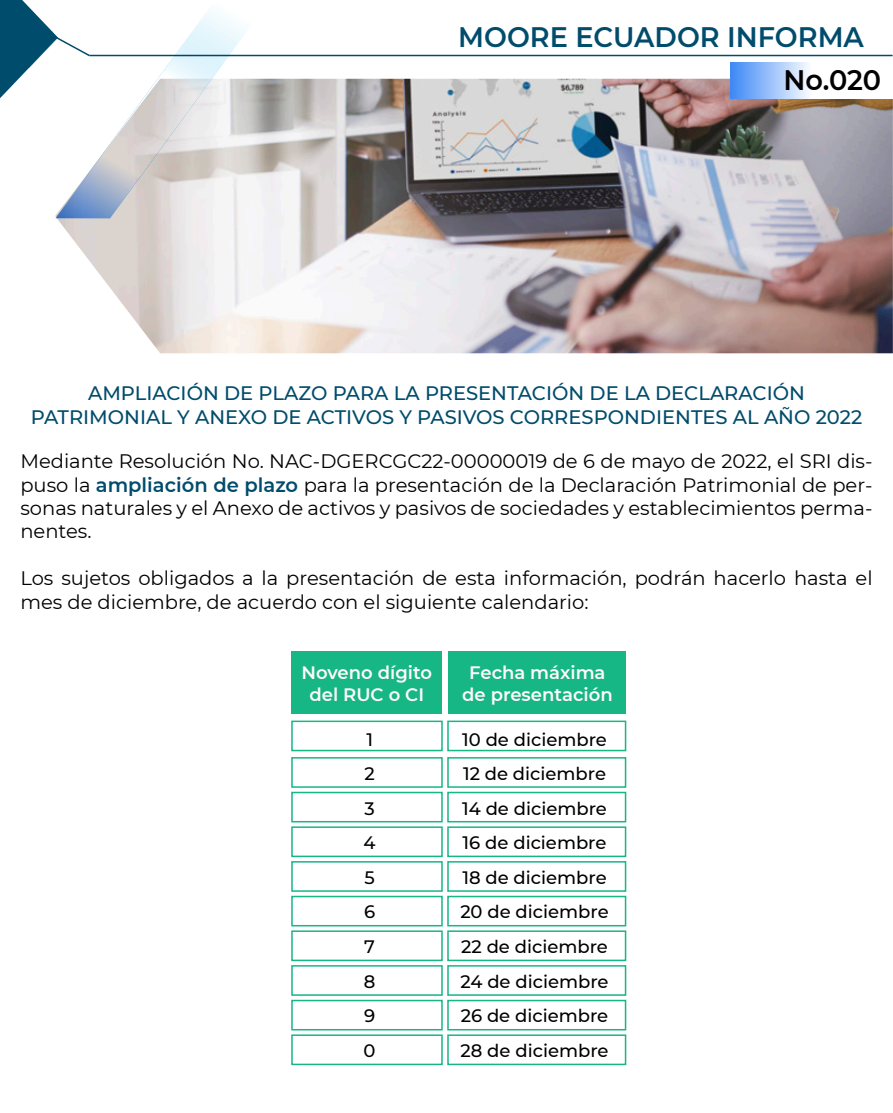
<style>
.page{position:relative;width:893px;height:1113px;background:#fff}
.page>*{position:absolute;margin:0;border:0;box-sizing:border-box;transform-origin:0 0}
.t1{font:600 28.2px "Montserrat";color:#004c6c;scale:.96 1}
.t2{font:600 28.2px "Montserrat";color:#000;scale:.96 1}
.t3{font:19.5px/23.4px "Montserrat";color:#000;text-align:justify}
.t4{font:500 19.5px/23.4px "Montserrat";color:#004c6c;text-align:center}
.t5{font:500 18px "Montserrat";color:#000}
.t6{font:600 18px/21.6px "Montserrat";color:#fffafa;text-align:center}
.s1{font-weight:600;color:#004c6c}
</style>
<div class="page">
<hr style="left:89px;top:55px;width:803px;height:1px;background:#004c6c">
<svg style="left:0;top:0;width:56px;height:98px"></svg>
<img style="left:55px;top:79px;width:838px;height:274px">
<svg style="left:56px;top:10px;width:211px;height:208px"></svg>
<svg style="left:730px;top:62px;width:162px;height:36px"></svg>
<div style="left:292px;top:652px;width:150px;height:62px;background:#16b685"></div>
<div style="left:448px;top:652px;width:178px;height:62px;background:#16b685"></div>
<div style="left:291px;top:720px;width:152px;height:31px;border:2px solid #16b685"></div>
<div style="left:447px;top:720px;width:179px;height:31px;border:2px solid #16b685"></div>
<div style="left:291px;top:757px;width:152px;height:31px;border:2px solid #16b685"></div>
<div style="left:447px;top:757px;width:179px;height:31px;border:2px solid #16b685"></div>
<div style="left:291px;top:792px;width:152px;height:30px;border:2px solid #16b685"></div>
<div style="left:447px;top:792px;width:179px;height:30px;border:2px solid #16b685"></div>
<div style="left:291px;top:826px;width:152px;height:31px;border:2px solid #16b685"></div>
<div style="left:447px;top:826px;width:179px;height:31px;border:2px solid #16b685"></div>
<div style="left:291px;top:861px;width:152px;height:31px;border:2px solid #16b685"></div>
<div style="left:447px;top:861px;width:179px;height:31px;border:2px solid #16b685"></div>
<div style="left:291px;top:896px;width:152px;height:30px;border:2px solid #16b685"></div>
<div style="left:447px;top:896px;width:179px;height:30px;border:2px solid #16b685"></div>
<div style="left:291px;top:930px;width:152px;height:31px;border:2px solid #16b685"></div>
<div style="left:447px;top:930px;width:179px;height:31px;border:2px solid #16b685"></div>
<div style="left:291px;top:965px;width:152px;height:31px;border:2px solid #16b685"></div>
<div style="left:447px;top:965px;width:179px;height:31px;border:2px solid #16b685"></div>
<div style="left:291px;top:1000px;width:152px;height:30px;border:2px solid #16b685"></div>
<div style="left:447px;top:1000px;width:179px;height:30px;border:2px solid #16b685"></div>
<div style="left:291px;top:1034px;width:152px;height:31px;border:2px solid #16b685"></div>
<div style="left:447px;top:1034px;width:179px;height:31px;border:2px solid #16b685"></div>
<h1 class="t1" style="left:458px;top:17px;width:424px">MOORE ECUADOR INFORMA</h1>
<h1 class="t2" style="left:784px;top:60px;width:103px">No.020</h1>
<p class="t4" style="left:31px;top:381px;width:833px">AMPLIACIÓN DE PLAZO PARA LA PRESENTACIÓN DE LA DECLARACIÓN<br>PATRIMONIAL Y ANEXO DE ACTIVOS Y PASIVOS CORRESPONDIENTES AL AÑO 2022</p>
<p class="t3" style="left:20px;top:449px;width:854px">Mediante Resolución No. NAC-DGERCGC22-00000019 de 6 de mayo de 2022, el SRI dis&shy;puso la <span class="s1">ampliación de plazo</span> para la presentación de la Declaración Patrimonial de per&shy;sonas naturales y el Anexo de activos y pasivos de sociedades y establecimientos perma&shy;nentes.</p>
<p class="t3" style="left:20px;top:566px;width:854px">Los sujetos obligados a la presentación de esta información, podrán hacerlo hasta el mes de diciembre, de acuerdo con el siguiente calendario:</p>
<p class="t6" style="left:302px;top:661px;width:132px">Noveno dígito del RUC o CI</p>
<p class="t6" style="left:462px;top:661px;width:152px">Fecha máxima de presentación</p>
<p class="t5" style="left:366px;top:727px;width:8px">1</p>
<p class="t5" style="left:462px;top:727px;width:146px">10 de diciembre</p>
<p class="t5" style="left:364px;top:761px;width:12px">2</p>
<p class="t5" style="left:463px;top:761px;width:145px">12 de diciembre</p>
<p class="t5" style="left:364px;top:796px;width:12px">3</p>
<p class="t5" style="left:462px;top:796px;width:146px">14 de diciembre</p>
<p class="t5" style="left:364px;top:830px;width:14px">4</p>
<p class="t5" style="left:463px;top:830px;width:145px">16 de diciembre</p>
<p class="t5" style="left:364px;top:865px;width:12px">5</p>
<p class="t5" style="left:462px;top:865px;width:146px">18 de diciembre</p>
<p class="t5" style="left:364px;top:899px;width:13px">6</p>
<p class="t5" style="left:460px;top:899px;width:150px">20 de diciembre</p>
<p class="t5" style="left:364px;top:934px;width:12px">7</p>
<p class="t5" style="left:461px;top:934px;width:148px">22 de diciembre</p>
<p class="t5" style="left:364px;top:968px;width:13px">8</p>
<p class="t5" style="left:460px;top:968px;width:150px">24 de diciembre</p>
<p class="t5" style="left:364px;top:1003px;width:13px">9</p>
<p class="t5" style="left:461px;top:1003px;width:149px">26 de diciembre</p>
<p class="t5" style="left:364px;top:1037px;width:14px">0</p>
<p class="t5" style="left:461px;top:1037px;width:149px">28 de diciembre</p>
</div>
